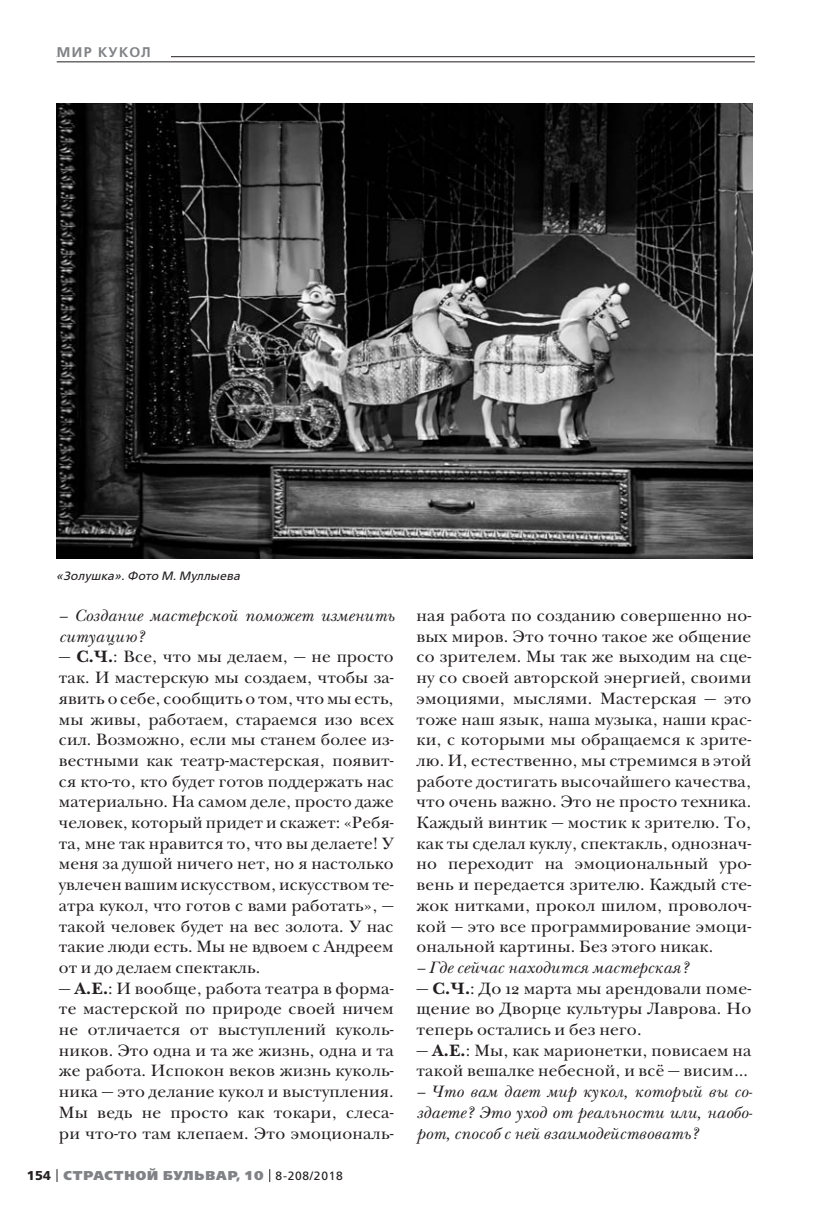
<style>
.page{position:relative;width:823px;height:1219px;background:#fff}
.page>*{position:absolute;margin:0;border:0;box-sizing:border-box;transform-origin:0 0}
.t1{font:17px/20.6px "New Baskerville ITC";letter-spacing:.01em;color:#231f20;text-align:justify}
.t2{font:italic 17px/20.6px "New Baskerville ITC";letter-spacing:.01em;color:#231f20}
.t3{font:600 14px "Free Set";letter-spacing:.09em;color:#808285}
.t4{font:800 12.8px "Free Set";letter-spacing:.07em;color:#808285}
.t5{font:italic 12px "Free Set";letter-spacing:.01em;color:#231f20}
.s1{font-weight:700}
.s2{font-weight:700;color:#231f20}
.s3{font-weight:400;font-size:12px;color:#231f20}
</style>
<div class="page">
<svg style="left:57px;top:1169px;width:1px;height:13px"></svg>
<svg style="left:269px;top:1169px;width:1px;height:13px"></svg>
<hr style="left:57px;top:56px;width:697px;height:1px;background:#231f20">
<div style="left:57px;top:41px;width:113px;height:21px;background:#fff"></div>
<hr style="left:57px;top:62px;width:697px;height:1px;background:#231f20">
<img style="left:56px;top:103px;width:696px;height:456px">
<p class="t3" style="left:57px;top:45px;width:95px">МИР КУКОЛ</p>
<p class="t5" style="left:56px;top:570px;width:185px">«Золушка». Фото М. Муллыева</p>
<p class="t2" style="left:59px;top:607px;width:336px">— Создание мастерской поможет изменить ситуацию?</p>
<p class="t1" style="left:59px;top:648px;width:336px">— <span class="s1">С.Ч.</span>: Все, что мы делаем, — не просто так. И мастерскую мы создаем, чтобы за&shy;явить о себе, сообщить о том, что мы есть, мы живы, работаем, стараемся изо всех сил. Возможно, если мы станем более из&shy;вестными как театр-мастерская, появит&shy;ся кто-то, кто будет готов поддержать нас материально. На самом деле, просто даже человек, который придет и скажет: «Ребя&shy;та, мне так нравится то, что вы делаете! У меня за душой ничего нет, но я настолько увлечен вашим искусством, искусством те&shy;атра кукол, что готов с вами работать», — такой человек будет на вес золота. У нас такие люди есть. Мы не вдвоем с Андреем от и до делаем спектакль.</p>
<p class="t1" style="left:59px;top:979px;width:336px">— <span class="s1">А.Е.</span>: И вообще, работа театра в форма&shy;те мастерской по природе своей ничем не отличается от выступлений куколь&shy;ников. Это одна и та же жизнь, одна и та же работа. Испокон веков жизнь куколь&shy;ника — это делание кукол и выступления.<br>Мы ведь не просто как токари, слеса&shy;ри что-то там клепаем. Это эмоциональ-</p>
<p class="t4" style="left:27px;top:1169px;width:317px"><span class="s2">154</span> СТРАСТНОЙ БУЛЬВАР, 10 <span class="s3">8-208/2018</span></p>
<p class="t1" style="left:416px;top:607px;width:336px">ная работа по созданию совершенно но&shy;вых миров. Это точно такое же общение со зрителем. Мы так же выходим на сце&shy;ну со своей авторской энергией, своими эмоциями, мыслями. Мастерская — это тоже наш язык, наша музыка, наши крас&shy;ки, с которыми мы обращаемся к зрите&shy;лю. И, естественно, мы стремимся в этой работе достигать высочайшего качества, что очень важно. Это не просто техника.<br>Каждый винтик — мостик к зрителю. То, как ты сделал куклу, спектакль, однознач&shy;но переходит на эмоциональный уро&shy;вень и передается зрителю. Каждый сте&shy;жок нитками, прокол шилом, проволоч&shy;кой — это все программирование эмоци&shy;ональной картины. Без этого никак.</p>
<p class="t2" style="left:416px;top:959px;width:273px">— Где сейчас находится мастерская?</p>
<p class="t1" style="left:416px;top:979px;width:336px">— <span class="s1">С.Ч.</span>: До 12 марта мы арендовали поме&shy;щение во Дворце культуры Лаврова. Но теперь остались и без него.</p>
<p class="t1" style="left:416px;top:1041px;width:336px">— <span class="s1">А.Е.</span>: Мы, как марионетки, повисаем на такой вешалке небесной, и всё — висим…</p>
<p class="t2" style="left:416px;top:1083px;width:337px;text-align:justify">— Что вам дает мир кукол, который вы со&shy;здаете? Это уход от реальности или, наобо&shy;рот, способ с ней взаимодействовать?</p>
</div>
